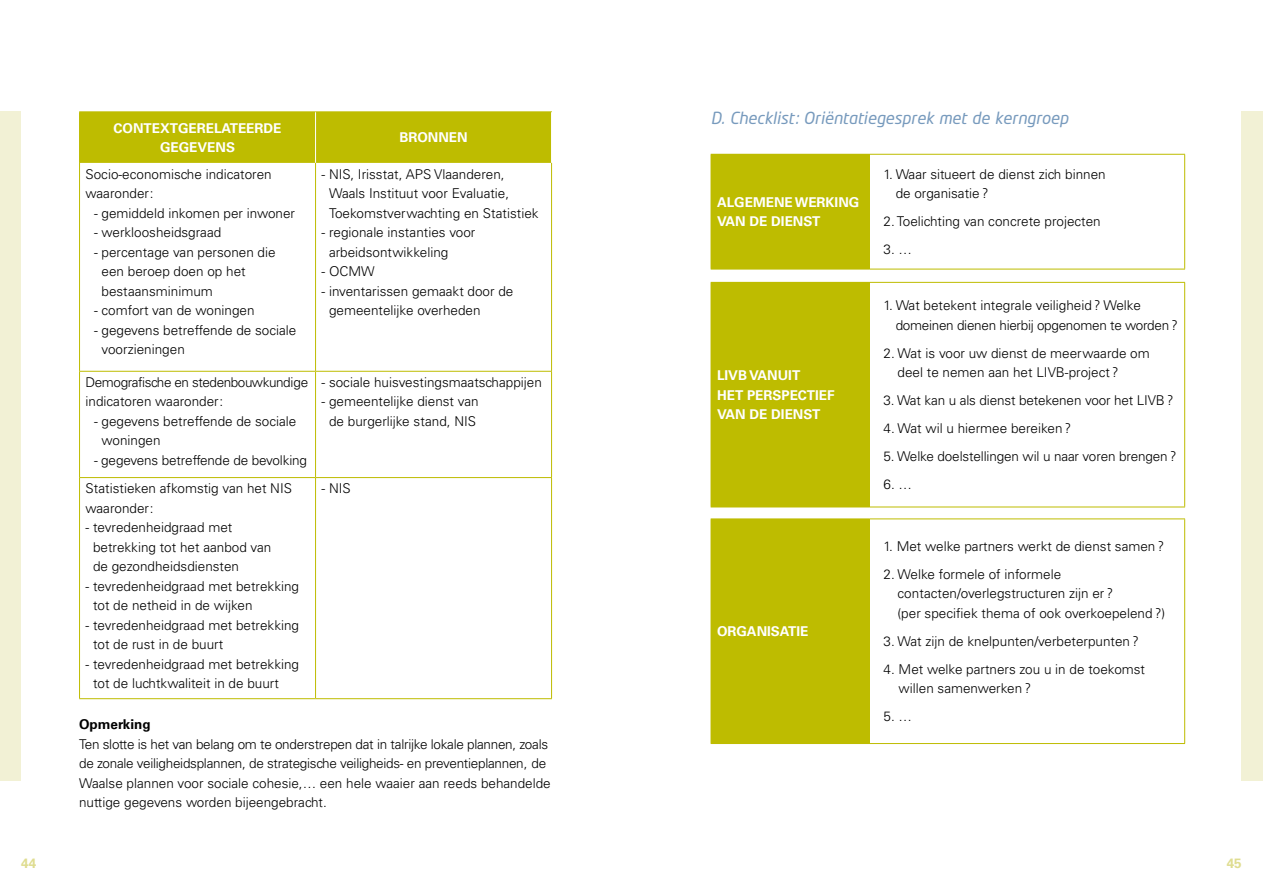
<style>
.page{position:relative;width:1263px;height:893px;background:#fff}
.page>*{position:absolute;margin:0;border:0;box-sizing:border-box;transform-origin:0 0}
.t1{font:italic 16.5px "Neo Tech";color:#779abd}
.t2{font:300 13.5px/19.5px "Univers LT Std";color:#000}
.t3{font:300 13.5px/19.5px "Univers LT Std";letter-spacing:-.02em;color:#000}
.t4{font:700 13.5px/19.5px "Univers LT Std";color:#fff}
.t5{font:300 13.5px/19.5px "Univers LT Std";letter-spacing:-.03em;color:#000}
.t6{font:700 13.5px "Univers LT Std";color:#000}
.t7{font:700 13.5px "Univers LT Std";color:#dfdd91}
</style>
<div class="page">
<div style="left:0;top:111px;width:21px;height:670px;background:#f2f1d5"></div>
<div style="left:1241px;top:111px;width:22px;height:670px;background:#f2f1d5"></div>
<div style="left:80px;top:112px;width:471px;height:51px;background:#bebc00"></div>
<hr style="left:79px;top:112px;width:1px;height:51px;background:#bebc00">
<hr style="left:79px;top:111px;width:237px;height:1px;background:#bebc00">
<hr style="left:316px;top:111px;width:236px;height:1px;background:#bebc00">
<hr style="left:315px;top:112px;width:1px;height:51px;background:#fff">
<hr style="left:79px;top:163px;width:1px;height:208px;background:#bebc00">
<hr style="left:315px;top:163px;width:1px;height:208px;background:#bebc00">
<hr style="left:551px;top:163px;width:1px;height:208px;background:#bebc00">
<hr style="left:79px;top:371px;width:237px;height:1px;background:#bebc00">
<hr style="left:79px;top:372px;width:1px;height:105px;background:#bebc00">
<hr style="left:316px;top:371px;width:236px;height:1px;background:#bebc00">
<hr style="left:315px;top:372px;width:1px;height:105px;background:#bebc00">
<hr style="left:551px;top:372px;width:1px;height:105px;background:#bebc00">
<hr style="left:79px;top:477px;width:237px;height:1px;background:#bebc00">
<hr style="left:79px;top:478px;width:1px;height:220px;background:#bebc00">
<hr style="left:316px;top:477px;width:236px;height:1px;background:#bebc00">
<hr style="left:315px;top:478px;width:1px;height:220px;background:#bebc00">
<hr style="left:551px;top:478px;width:1px;height:220px;background:#bebc00">
<hr style="left:79px;top:698px;width:237px;height:1px;background:#bebc00">
<hr style="left:316px;top:698px;width:236px;height:1px;background:#bebc00">
<div style="left:711px;top:519px;width:158px;height:224px;background:#bebc00"></div>
<hr style="left:711px;top:518px;width:158px;height:1px;background:#bebc00">
<hr style="left:711px;top:743px;width:158px;height:1px;background:#bebc00">
<hr style="left:869px;top:518px;width:316px;height:1px;background:#bebc00">
<hr style="left:869px;top:519px;width:1px;height:224px;background:#bebc00">
<hr style="left:1184px;top:519px;width:1px;height:224px;background:#bebc00">
<hr style="left:869px;top:743px;width:316px;height:1px;background:#bebc00">
<div style="left:711px;top:282px;width:158px;height:225px;background:#bebc00"></div>
<hr style="left:711px;top:507px;width:158px;height:1px;background:#bebc00">
<hr style="left:869px;top:282px;width:316px;height:1px;background:#bebc00">
<hr style="left:869px;top:283px;width:1px;height:224px;background:#bebc00">
<hr style="left:1184px;top:283px;width:1px;height:224px;background:#bebc00">
<hr style="left:869px;top:507px;width:316px;height:1px;background:#bebc00">
<div style="left:711px;top:154px;width:158px;height:115px;background:#bebc00"></div>
<hr style="left:711px;top:269px;width:158px;height:1px;background:#bebc00">
<hr style="left:869px;top:154px;width:316px;height:1px;background:#bebc00">
<hr style="left:869px;top:155px;width:1px;height:114px;background:#bebc00">
<hr style="left:1184px;top:155px;width:1px;height:114px;background:#bebc00">
<hr style="left:869px;top:269px;width:316px;height:1px;background:#bebc00">
<p class="t4" style="left:114px;top:118px;width:20px">CONTE</p>
<p class="t4" style="left:160px;top:118px;width:20px">XTGERELATEERDE<br>GEGEVENS</p>
<p class="t4" style="left:399px;top:128px;width:20px">BRONNEN</p>
<p class="t2" style="left:86px;top:164px;width:188px">Socio-economische indicatoren waaronder:</p>
<p class="t2" style="left:94px;top:203px;width:203px">- gemiddeld inkomen per inwoner</p>
<p class="t2" style="left:94px;top:223px;width:129px">- werkloosheidsgraad</p>
<p class="t2" style="left:102px;top:242px;width:176px;text-indent:-8px">- percentage van personen die een beroep doen op het bestaansminimum</p>
<p class="t2" style="left:94px;top:301px;width:162px">- comfort van de woningen</p>
<p class="t2" style="left:102px;top:320px;width:196px;text-indent:-8px">- gegevens betreffende de sociale voorzieningen</p>
<p class="t2" style="left:329px;top:164px;width:211px;text-indent:-8px">- NI S, I risstat, APS Vlaanderen,<br>Waals I nstituut voor Evaluatie,<br>Toekomstverwachting en Statistiek</p>
<p class="t2" style="left:329px;top:223px;width:148px;text-indent:-8px">- regionale instanties voor arbeidsontwikkeling</p>
<p class="t2" style="left:322px;top:262px;width:55px">- OCMW</p>
<p class="t2" style="left:329px;top:281px;width:186px;text-indent:-8px">- inventarissen gemaakt door de gemeentelijke overheden</p>
<p class="t5" style="left:86px;top:372px;width:224px">Demografische en stedenbouwkundige indicatoren waaronder:</p>
<p class="t2" style="left:102px;top:411px;width:196px;text-indent:-8px">- gegevens betreffende de sociale woningen</p>
<p class="t2" style="left:94px;top:450px;width:215px">- gegevens betreffende de bevolking</p>
<p class="t2" style="left:86px;top:479px;width:208px">Statistieken afkomstig van het NI S waaronder:</p>
<p class="t2" style="left:93px;top:518px;width:180px;text-indent:-8px">- tevredenheidgraad met betrekking tot het aanbod van de gezondheidsdiensten</p>
<p class="t2" style="left:93px;top:576px;width:208px;text-indent:-8px">- tevredenheidgraad met betrekking tot de netheid in de wijken</p>
<p class="t2" style="left:93px;top:615px;width:208px;text-indent:-8px">- tevredenheidgraad met betrekking tot de rust in de buurt</p>
<p class="t2" style="left:93px;top:654px;width:208px;text-indent:-8px">- tevredenheidgraad met betrekking tot de luchtkwaliteit in de buurt</p>
<p class="t2" style="left:322px;top:372px;width:222px">- sociale huisvestingsmaatschappijen</p>
<p class="t2" style="left:322px;top:392px;width:159px;text-align:center">- gemeentelijke dienst van de burgerlijke stand, NI S</p>
<p class="t2" style="left:322px;top:479px;width:31px">- NIS</p>
<p class="t6" style="left:79px;top:717px;width:73px">OPMERKING</p>
<p class="t3" style="left:79px;top:734px;width:473px">Ten slotte is het van belang om te onderstrepen dat in talrijke lokale plannen, zoals de zonale veiligheidsplannen, de strategische veiligheids- en preventieplannen, de Waalse plannen voor sociale cohesie,… een hele waaier aan reeds behandelde nuttige gegevens worden bijeengebracht.</p>
<p class="t1" style="left:711px;top:108px;width:359px">D. Checklist: Oriëntatiegesprek met de kerngroep</p>
<p class="t4" style="left:717px;top:192px;width:20px">ALGEMENE</p>
<p class="t4" style="left:795px;top:192px;width:12px">WER</p>
<p class="t4" style="left:826px;top:192px;width:18px">KING</p>
<p class="t4" style="left:717px;top:212px;width:11px">VAN</p>
<p class="t4" style="left:749px;top:212px;width:31px">DE DIENST</p>
<p class="t4" style="left:717px;top:366px;width:43px">LIVB VAN</p>
<p class="t4" style="left:778px;top:366px;width:18px">UIT</p>
<p class="t4" style="left:717px;top:385px;width:10px">HET</p>
<p class="t4" style="left:747px;top:385px;width:9px">PERSPECTIEF</p>
<p class="t4" style="left:717px;top:405px;width:11px">VAN</p>
<p class="t4" style="left:749px;top:405px;width:31px">DE DIENST</p>
<p class="t4" style="left:717px;top:622px;width:10px">ORGANISATI</p>
<p class="t4" style="left:800px;top:622px;width:10px">E</p>
<p class="t2" style="left:896px;top:164px;width:212px;text-indent:-12px">1. Waar situeert de dienst zich binnen de organisatie ?</p>
<p class="t2" style="left:883px;top:212px;width:219px">2. Toelichting van concrete projecten</p>
<p class="t2" style="left:883px;top:240px;width:30px">3. …</p>
<p class="t3" style="left:896px;top:295px;width:284px;text-indent:-12px">1. Wat betekent integrale veiligheid ? Welke domeinen dienen hierbij opgenomen te worden?</p>
<p class="t2" style="left:897px;top:343px;width:254px;text-indent:-14px">2. Wat is voor uw dienst de meerwaarde om deel te nemen aan het LIVB-project ?</p>
<p class="t2" style="left:883px;top:390px;width:291px">3. Wat kan u als dienst betekenen voor het LIVB ?</p>
<p class="t2" style="left:883px;top:418px;width:189px">4. Wat wil u hiermee bereiken ?</p>
<p class="t2" style="left:883px;top:446px;width:294px">5. Welke doelstellingen wil u naar voren brengen ?</p>
<p class="t2" style="left:883px;top:474px;width:30px">6. …</p>
<p class="t2" style="left:883px;top:536px;width:282px">1. Met welke partners werkt de dienst samen ?</p>
<p class="t2" style="left:897px;top:564px;width:269px;text-indent:-14px">2. Welke formele of informele contacten/overlegstructuren zijn er ?<br>(per specifiek thema of ook overkoepelend ?)</p>
<p class="t2" style="left:883px;top:631px;width:257px">3. Wat zijn de knelpunten/verbeterpunten ?</p>
<p class="t2" style="left:898px;top:659px;width:248px;text-indent:-15px">4. Met welke partners zou u in de toekomst willen samenwerken ?</p>
<p class="t2" style="left:883px;top:707px;width:30px">5. …</p>
<p class="t7" style="left:21px;top:855px;width:17px">44</p>
<p class="t7" style="left:1227px;top:855px;width:17px">45</p>
</div>
